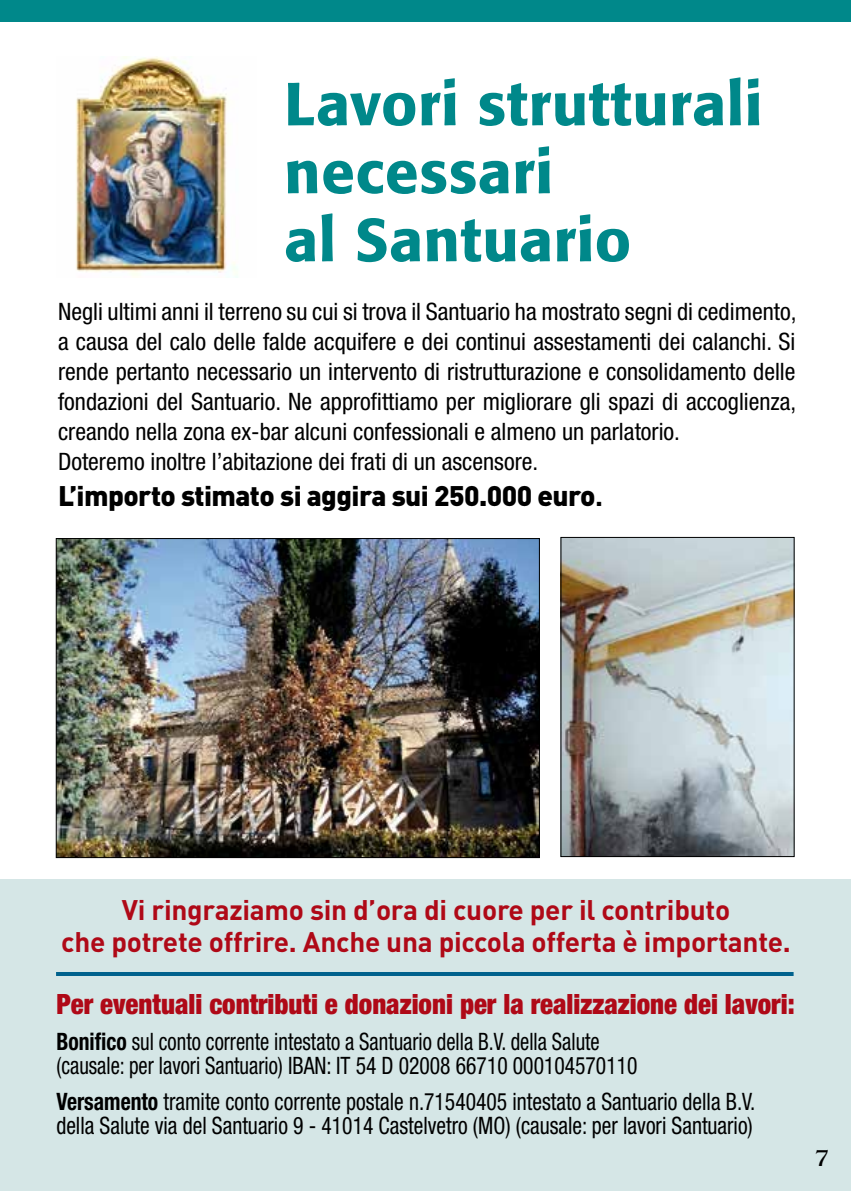
<style>
.page{position:relative;width:851px;height:1191px;background:#fff}
.page>*{position:absolute;margin:0;border:0;box-sizing:border-box;transform-origin:0 0}
.t1{font:500 60px/68px "Formata";letter-spacing:.01em;color:#00888a}
.t2{font:700 28px/32px "DIN";letter-spacing:-.01em;color:#af0917;text-align:center}
.t3{font:900 condensed 28px "Helvetica Neue";color:#af0917;scale:.96 1}
.t4{font:900 28px "DIN";letter-spacing:-.02em;color:#000}
.t5{font:condensed 24px/30px "Helvetica Neue";color:#000}
.t6{font:condensed 24px/24px "Helvetica Neue";color:#000;scale:.9 1}
.t7{font:condensed 24px/24px "Helvetica Neue";color:#000;scale:.86 1}
.t8{font:24px "Benguiat";color:#000}
.s1{font-weight:700}
</style>
<div class="page">
<div style="left:0;top:0;width:850px;height:21px;background:#00888a"></div>
<div style="left:0;top:879px;width:850px;height:312px;background:#d5e6e6"></div>
<img style="left:75px;top:56px;width:163px;height:221px">
<hr style="left:56px;top:972px;width:737px;height:4px;background:#00628d">
<img style="left:562px;top:539px;width:230px;height:315px">
<div style="left:560px;top:537px;width:234px;height:319px;border:1px solid #000"></div>
<img style="left:58px;top:540px;width:479px;height:315px">
<div style="left:56px;top:538px;width:483px;height:319px;border:1px solid #000"></div>
<h1 class="t1" style="left:284px;top:70px;width:479px">Lavori strutturali necessari<br>al Santuario</h1>
<p class="t5" style="left:58px;top:296px;width:739px">Negli ultimi anni il terreno su cui si trova il Santuario ha mostrato segni di cedimento, a causa del calo delle falde acquifere e dei continui assestamenti dei calanchi. Si rende pertanto necessario un intervento di ristrutturazione e consolidamento delle fondazioni del Santuario. Ne approfittiamo per migliorare gli spazi di accoglienza, creando nella zona ex-bar alcuni confessionali e almeno un parlatorio.<br>Doteremo inoltre l’abitazione dei frati di un ascensore.</p>
<p class="t4" style="left:58px;top:477px;width:546px">L’importo stimato si aggira sui 250.000 euro<span class="s1">.</span></p>
<p class="t2" style="left:61px;top:892px;width:731px">Vi ringraziamo sin d’ora di cuore per il contributo<br>che potrete offrire. Anche una piccola offerta è importante.</p>
<p class="t3" style="left:56px;top:986px;width:770px">Per eventuali contributi e donazioni per la realizzazione dei lavori:</p>
<p class="t7" style="left:56px;top:1029px;width:677px"><span class="s1">Bonifico</span> sul conto corrente intestato a Santuario della B.V. della Salute (causale: per lavori Santuario) IBAN: IT 54 D 02008 66710 000104570110</p>
<p class="t6" style="left:56px;top:1089px;width:778px"><span class="s1">Versamento</span> tramite conto corrente postale n.71540405 intestato a Santuario della B.V. della Salute via del Santuario 9 - 41014 Castelvetro (MO) (causale: per lavori Santuario)</p>
<p class="t8" style="left:814px;top:1145px;width:17px">7</p>
</div>
